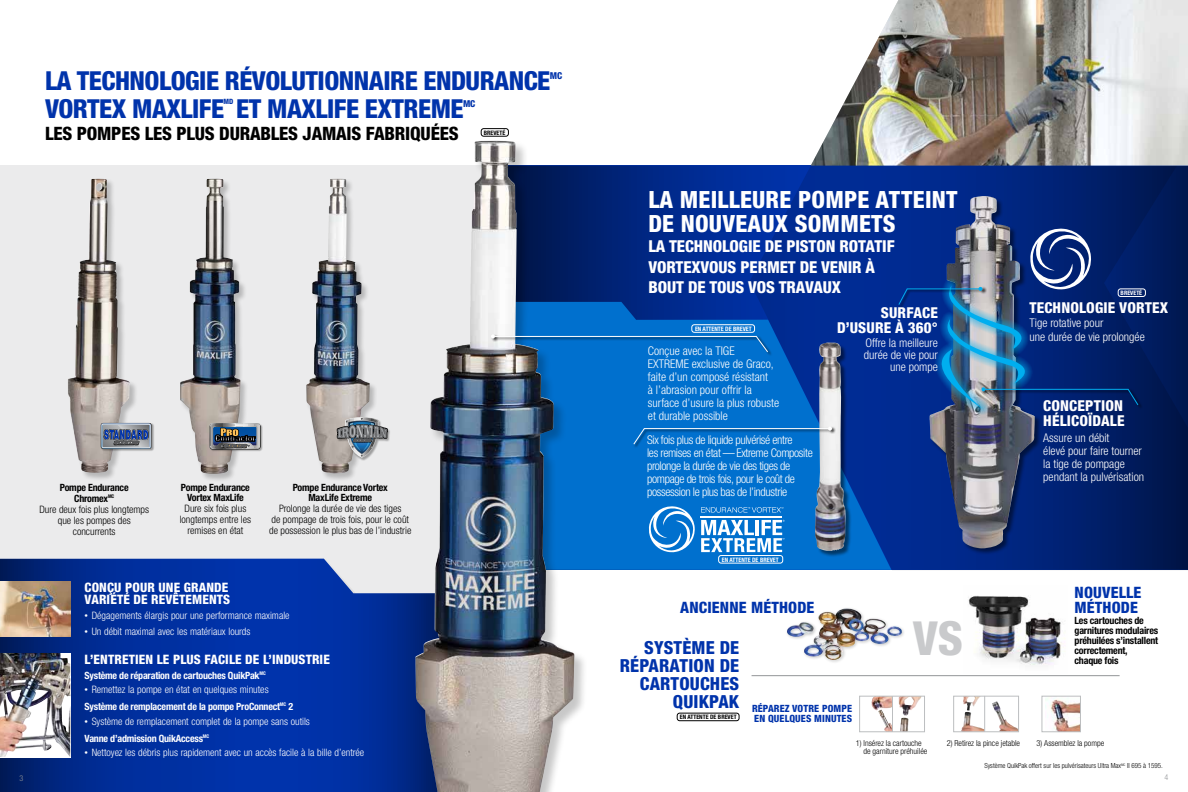
<style>
.page{position:relative;width:1188px;height:792px;background:#fff}
.page>*{position:absolute;margin:0;border:0;box-sizing:border-box;transform-origin:0 0}
.t1{font:800 condensed 47px "Helvetica Neue LTW1 G";color:#c9cacc}
.t2{font:800 condensed 26.2px "Helvetica Neue LTW1 G";letter-spacing:-.02em;color:#0033ab}
.t3{font:800 condensed 23.8px/23.9px "Helvetica Neue LTW1 G";letter-spacing:.01em;color:#fff}
.t4{font:800 condensed 18.4px "Helvetica Neue LTW1 G";letter-spacing:-.01em;color:#000}
.t5{font:800 condensed 18px/18px "Helvetica Neue LTW1 G";letter-spacing:.01em;color:#0033ab;text-align:right}
.t6{font:800 condensed 16.5px/20.1px "Helvetica Neue LTW1 G";letter-spacing:-.005em;color:#fff}
.t7{font:800 condensed 15.7px/15px "Helvetica Neue LTW1 G";letter-spacing:.01em;color:#0033ab}
.t8{font:800 condensed 15px/15px "Helvetica Neue LTW1 G";letter-spacing:.01em;color:#fff}
.t9{font:800 condensed 13px/12px "Helvetica Neue LTW1 G";letter-spacing:.01em;color:#fff}
.t10{font:300 condensed 12px/13px "Helvetica Neue LTW1 G";color:#fff}
.t11{font:300 condensed 12px/13px "Helvetica Neue LTW1 G";letter-spacing:-.03em;color:#fff}
.t12{font:300 condensed 10.2px "Helvetica Neue LTW1 G";color:#fff}
.t13{font:300 condensed 10.2px/11px "Helvetica Neue LTW1 G";color:#000;text-align:center}
.t14{font:700 condensed 10px/10px "Helvetica Neue LTW1 G";letter-spacing:-.02em;color:#000;text-align:center}
.t15{font:700 condensed 10px "Helvetica Neue LTW1 G";letter-spacing:-.02em;color:#fff}
.t16{font:800 condensed 10px/10px "Helvetica Neue LTW1 G";letter-spacing:.01em;color:#0033ab}
.t17{font:800 condensed 9.5px "Helvetica Neue LTW1 G";color:#0033ab}
.t18{font:300 condensed 8.2px/8px "Helvetica Neue LTW1 G";color:#000}
.t19{font:300 condensed 8px "Helvetica Neue LTW1 G";color:#939598}
.t20{font:800 condensed 7.3px "Helvetica Neue LTW1 G";color:#0033ab}
.t21{font:300 condensed 7px "Helvetica Neue LTW1 G";color:#000}
.t22{font:700 condensed 6.1px "Helvetica Neue LTW1 G";color:#fff}
.t23{font:700 condensed 6.1px "Helvetica Neue LTW1 G";color:#000}
.s1{font-family:"Helvetica Neue LT Std";font-size:7px}
</style>
<div class="page">
<div style="left:0;top:166px;width:594px;height:467px;background:#ebebec"></div>
<svg style="left:0;top:559px;width:415px;height:233px;background:#07349f"></svg>
<div style="left:532px;top:559px;width:112px;height:104px;background:#fff"></div>
<svg style="left:588px;top:166px;width:162px;height:136px;background:#002888"></svg>
<img style="left:0;top:653px;width:70px;height:104px">
<svg style="left:588px;top:302px;width:162px;height:268px;background:#006bc9"></svg>
<div style="left:180px;top:179px;width:69px;height:303px;background:#000;opacity:.22"></div>
<img style="left:180px;top:179px;width:61px;height:295px">
<div style="left:306px;top:178px;width:72px;height:304px;background:#000;opacity:.22"></div>
<img style="left:306px;top:179px;width:64px;height:295px">
<div style="left:67px;top:178px;width:71px;height:303px;background:#000;opacity:.22"></div>
<img style="left:68px;top:179px;width:62px;height:294px">
<div style="left:210px;top:423px;width:53px;height:29px;background:#000;opacity:.33"></div>
<svg style="left:210px;top:423px;width:50px;height:28px"></svg>
<div style="left:101px;top:423px;width:53px;height:28px;background:#000;opacity:.33"></div>
<svg style="left:101px;top:414px;width:50px;height:35px;background:#8992a5"></svg>
<div style="left:337px;top:417px;width:54px;height:44px;background:#000;opacity:.33"></div>
<svg style="left:336px;top:417px;width:52px;height:41px"></svg>
<div style="left:415px;top:140px;width:173px;height:652px;background:#000;opacity:.22"></div>
<img style="left:415px;top:141px;width:159px;height:651px">
<div style="left:491px;top:334px;width:281px;height:23px;background:#000;opacity:.75"></div>
<svg style="left:491px;top:334px;width:259px;height:19px;background:#217ac5"></svg>
<div style="left:718px;top:555px;width:65px;height:8px;border:1px solid #fff;border-radius:3px"></div>
<div style="left:785px;top:607px;width:121px;height:57px;background:#000;opacity:.22"></div>
<img style="left:804px;top:608px;width:85px;height:52px">
<hr style="left:752px;top:675px;width:368px;height:1px;background:#939598">
<img style="left:968px;top:595px;width:97px;height:70px">
<img style="left:871px;top:698px;width:21px;height:32px">
<img style="left:899px;top:698px;width:22px;height:18px">
<div style="left:859px;top:696px;width:66px;height:36px;border:1px solid #bcbec0"></div>
<img style="left:1046px;top:698px;width:33px;height:32px">
<div style="left:1042px;top:696px;width:39px;height:36px;border:1px solid #bcbec0"></div>
<hr style="left:892px;top:696px;width:1px;height:36px;background:#bcbec0">
<img style="left:963px;top:698px;width:16px;height:19px">
<img style="left:992px;top:701px;width:25px;height:29px">
<hr style="left:984px;top:696px;width:1px;height:36px;background:#bcbec0">
<div style="left:953px;top:696px;width:66px;height:36px;border:1px solid #bcbec0"></div>
<div style="left:692px;top:325px;width:63px;height:8px;border:1px solid #fff;border-radius:3px"></div>
<svg style="left:750px;top:165px;width:438px;height:405px;background:#002d84"></svg>
<div style="left:816px;top:344px;width:37px;height:214px;background:#000;opacity:.5"></div>
<img style="left:814px;top:343px;width:32px;height:208px">
<div style="left:634px;top:426px;width:202px;height:23px;background:#000;opacity:.75"></div>
<svg style="left:632px;top:427px;width:200px;height:19px;background:#1b7aca"></svg>
<div style="left:929px;top:196px;width:113px;height:359px;background:#000;opacity:.5"></div>
<img style="left:929px;top:196px;width:106px;height:354px">
<svg style="left:934px;top:408px;width:55px;height:7px"></svg>
<div style="left:981px;top:387px;width:162px;height:23px;background:#000;opacity:.75"></div>
<img style="left:897px;top:227px;width:242px;height:181px">
<div style="left:1118px;top:289px;width:28px;height:8px;border:1px solid #fff;border-radius:3px"></div>
<img style="left:0;top:581px;width:70px;height:56px">
<img style="left:811px;top:0;width:377px;height:166px">
<svg style="left:649px;top:505px;width:136px;height:48px"></svg>
<div style="left:677px;top:713px;width:62px;height:8px;border:1px solid #000;border-radius:3px"></div>
<div style="left:481px;top:128px;width:28px;height:8px;border:1px solid #000;border-radius:3px"></div>
<h2 class="t2" style="left:45px;top:65px;width:507px">LA TECHNOLOGIE RÉVOLUTIONNAIRE ENDURANCE</h2>
<p class="t17" style="left:550px;top:69px;width:14px">MC</p>
<h2 class="t2" style="left:45px;top:93px;width:181px">VORTEX MAXLIFE</h2>
<p class="t20" style="left:224px;top:97px;width:11px">MD</p>
<h2 class="t2" style="left:236px;top:93px;width:229px">ET MAXLIFE EXTREME</h2>
<p class="t17" style="left:463px;top:98px;width:14px">MC</p>
<h3 class="t4" style="left:45px;top:122px;width:415px">LES POMPES LES PLUS DURABLES JAMAIS FABRIQUÉES</h3>
<p class="t23" style="left:484px;top:129px;width:23px">BREVETÉ</p>
<p class="t14" style="left:60px;top:482px;width:70px;line-height:11px">Pompe Endurance<br>Chromex<sup>MC</sup></p>
<p class="t13" style="left:39px;top:503px;width:111px">Dure deux fois plus longtemps que les pompes des concurrents</p>
<p class="t14" style="left:181px;top:482px;width:70px">Pompe Endurance<br>Vortex MaxLife</p>
<p class="t13" style="left:180px;top:502px;width:73px">Dure six fois plus longtemps entre les remises en état</p>
<p class="t14" style="left:293px;top:482px;width:96px">Pompe Endurance Vortex<br>MaxLife Extreme</p>
<p class="t13" style="left:269px;top:502px;width:144px">Prolonge la durée de vie des tiges<br>de pompage de trois fois, pour le coût de possession le plus bas de l’industrie</p>
<p class="t9" style="left:85px;top:581px;width:147px">CONÇU POUR UNE GRANDE<br>VARIÉTÉ DE REVÊTEMENTS</p>
<p class="t12" style="left:85px;top:610px;width:207px"><span class="s1">•</span> Dégagements élargis pour une performance maximale</p>
<p class="t12" style="left:85px;top:625px;width:167px"><span class="s1">•</span> Un débit maximal avec les matériaux lourds</p>
<p class="t9" style="left:85px;top:653px;width:247px">L’ENTRETIEN LE PLUS FACILE DE L’INDUSTRIE</p>
<p class="t15" style="left:85px;top:669px;width:183px">Système de réparation de cartouches QuikPak<sup>MC</sup></p>
<p class="t12" style="left:85px;top:684px;width:186px"><span class="s1">•</span> Remettez la pompe en état en quelques minutes</p>
<p class="t15" style="left:85px;top:700px;width:210px">Système de remplacement de la pompe ProConnect<sup>MC</sup> 2</p>
<p class="t12" style="left:85px;top:715px;width:227px"><span class="s1">•</span> Système de remplacement complet de la pompe sans outils</p>
<p class="t15" style="left:85px;top:732px;width:126px">Vanne d’admission QuikAccess<sup>MC</sup></p>
<p class="t12" style="left:85px;top:747px;width:281px"><span class="s1">•</span> Nettoyez les débris plus rapidement avec un accès facile à la bille d’entrée</p>
<h3 class="t3" style="left:648px;top:188px;width:311px">LA MEILLEURE POMPE ATTEINT<br>DE NOUVEAUX SOMMETS</h3>
<h3 class="t6" style="left:648px;top:236px;width:248px">LA TECHNOLOGIE DE PISTON ROTATIF<br>VORTEXVOUS PERMET DE VENIR À<br>BOUT DE TOUS VOS TRAVAUX</h3>
<p class="t22" style="left:695px;top:325px;width:58px">EN ATTENTE DE BREVET</p>
<p class="t10" style="left:648px;top:344px;width:133px">Conçue avec la TIGE<br>EXTREME exclusive de Graco, faite d’un composé résistant<br>à l’abrasion pour offrir la surface d’usure la plus robuste et durable possible</p>
<p class="t11" style="left:647px;top:434px;width:167px">Six fois plus de liquide pulvérisé entre<br>les remises en état — Extreme Composite prolonge la durée de vie des tiges de pompage de trois fois, pour le coût de possession le plus bas de l’industrie</p>
<p class="t8" style="left:837px;top:306px;width:102px;text-align:right">SURFACE<br>D’USURE À 360°</p>
<p class="t10" style="left:864px;top:337px;width:75px;line-height:12px;text-align:right">Offre la meilleure durée de vie pour une pompe</p>
<p class="t22" style="left:1121px;top:290px;width:23px">BREVETÉ</p>
<p class="t8" style="left:1029px;top:300px;width:140px">TECHNOLOGIE VORTEX</p>
<p class="t10" style="left:1029px;top:316px;width:117px;line-height:14px">Tige rotative pour<br>une durée de vie prolongée</p>
<p class="t8" style="left:1043px;top:398px;width:83px">CONCEPTION<br>HÉLICOÏDALE</p>
<p class="t10" style="left:1043px;top:431px;width:102px">Assure un débit<br>élevé pour faire tourner la tige de pompage pendant la pulvérisation</p>
<p class="t22" style="left:722px;top:556px;width:58px">EN ATTENTE DE BREVET</p>
<h3 class="t7" style="left:680px;top:599px;width:136px">ANCIENNE MÉTHODE</h3>
<h3 class="t5" style="left:620px;top:639px;width:121px">SYSTÈME DE<br>RÉPARATION DE<br>CARTOUCHES<br>QUIKPAK</h3>
<p class="t23" style="left:680px;top:713px;width:58px">EN ATTENTE DE BREVET</p>
<p class="t16" style="left:752px;top:703px;width:102px">RÉPAREZ VOTRE POMPE<br>EN QUELQUES MINUTES</p>
<h1 class="t1" style="left:913px;top:609px;width:52px">VS</h1>
<p class="t18" style="left:864px;top:739px;width:65px;text-indent:-8px">1) Insérez la cartouche de garniture préhuilée</p>
<p class="t18" style="left:947px;top:740px;width:75px">2) Retirez la pince jetable</p>
<h3 class="t7" style="left:1075px;top:584px;width:68px">NOUVELLE<br>MÉTHODE</h3>
<p class="t14" style="left:1075px;top:616px;width:85px;text-align:left">Les cartouches de garnitures modulaires préhuilées s’installent correctement,<br>chaque fois</p>
<p class="t18" style="left:1036px;top:740px;width:69px">3) Assemblez la pompe</p>
<p class="t21" style="left:984px;top:762px;width:180px">Système QuikPak offert sur les pulvérisateurs Ultra Max<sup>MC</sup> II 695 à 1595.</p>
<p class="t19" style="left:20px;top:772px;width:5px">3</p>
<p class="t19" style="left:1165px;top:772px;width:5px">4</p>
<p class="t19" style="left:20px;top:773px;width:5px">3</p>
</div>
